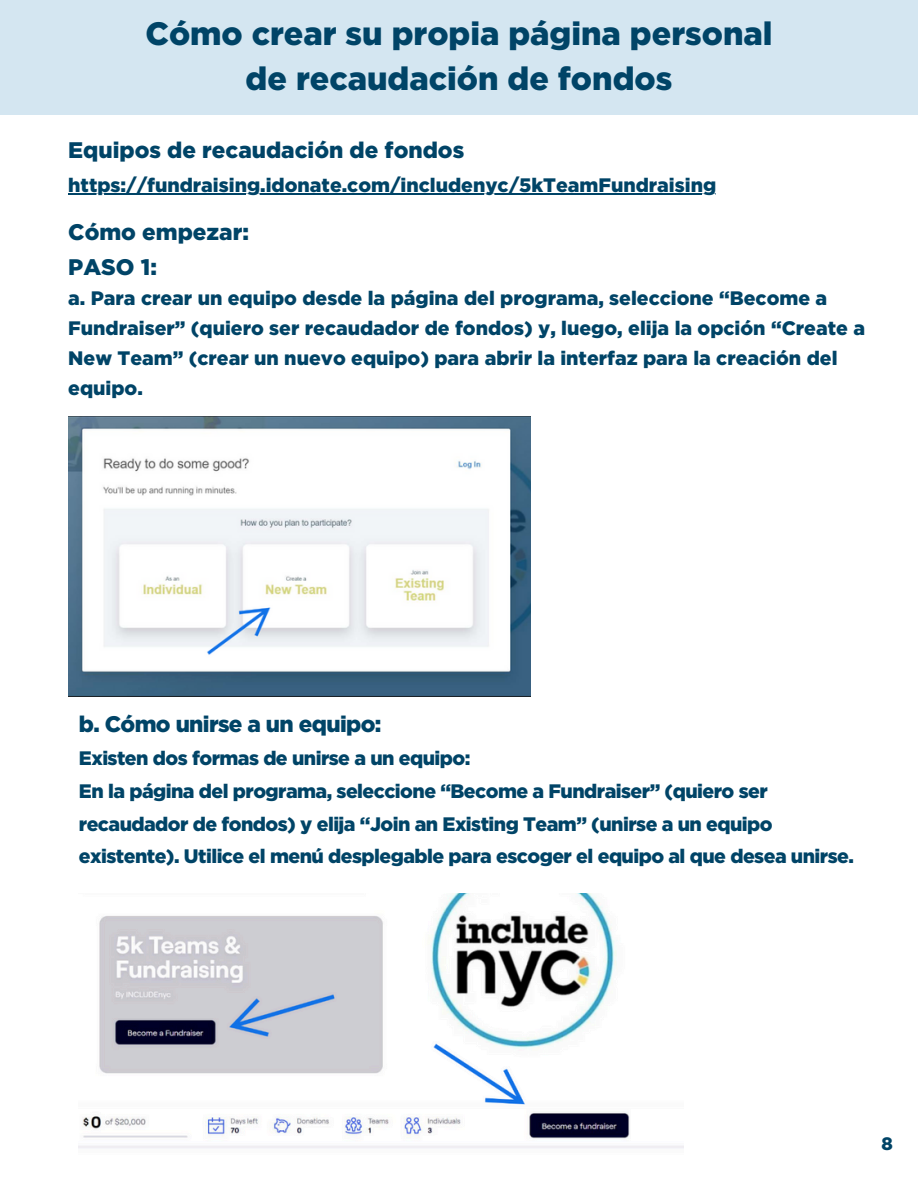
<style>
.page{position:relative;width:918px;height:1188px;background:#fff}
.page>*{position:absolute;margin:0;border:0;box-sizing:border-box;transform-origin:0 0}
.t1{font:900 32.25px/45px "Gotham";color:#004467;text-align:center}
.t2{font:900 22.5px "Gotham";color:#004467}
.t3{font:900 22.5px "Gotham";letter-spacing:-.03em;color:#004467}
.t4{font:900 19.5px/30px "Gotham";color:#004467}
.t5{font:900 19.5px "Gotham";letter-spacing:-.03em;color:#004467}
.t6{font:900 18px "Gotham";color:#004467}
</style>
<div class="page">
<div style="left:0;top:0;width:918px;height:115px;background:#d4e6f1"></div>
<img style="left:68px;top:416px;width:463px;height:280px">
<img style="left:79px;top:894px;width:604px;height:254px">
<hr style="left:68px;top:194px;width:648px;height:1px;background:#004467">
<p class="t1" style="left:145px;top:11px;width:629px">Cómo crear su propia página personal de recaudación de fondos</p>
<p class="t2" style="left:68px;top:137px;width:397px">Equipos de recaudación de fondos</p>
<h1 class="t4" style="left:68px;top:170px;width:649px">https://fundraising.idonate.com/includenyc/5kTeamFundraising</h1>
<p class="t2" style="left:68px;top:219px;width:182px">Cómo empezar:</p>
<p class="t2" style="left:68px;top:253px;width:90px">PASO 1:</p>
<p class="t4" style="left:68px;top:283px;width:760px">a. Para crear un equipo desde la página del programa, seleccione “Become a</p>
<p class="t4" style="left:68px;top:313px;width:798px">Fundraiser” (quiero ser recaudador de fondos) y, luego, elija la opción “Create a<br>New Team” (crear un nuevo equipo) para abrir la interfaz para la creación del equipo.</p>
<p class="t3" style="left:79px;top:710px;width:304px">b. Cómo unirse a un equipo:</p>
<p class="t5" style="left:79px;top:747px;width:393px">Existen dos formas de unirse a un equipo:</p>
<p class="t5" style="left:79px;top:779px;width:690px">En la página del programa, seleccione “Become a Fundraiser” (quiero ser</p>
<p class="t5" style="left:79px;top:812px;width:695px">recaudador de fondos) y elija “Join an Existing Team” (unirse a un equipo</p>
<p class="t5" style="left:79px;top:845px;width:777px">existente). Utilice el menú desplegable para escoger el equipo al que desea unirse.</p>
<p class="t6" style="left:881px;top:1133px;width:13px">8</p>
</div>
